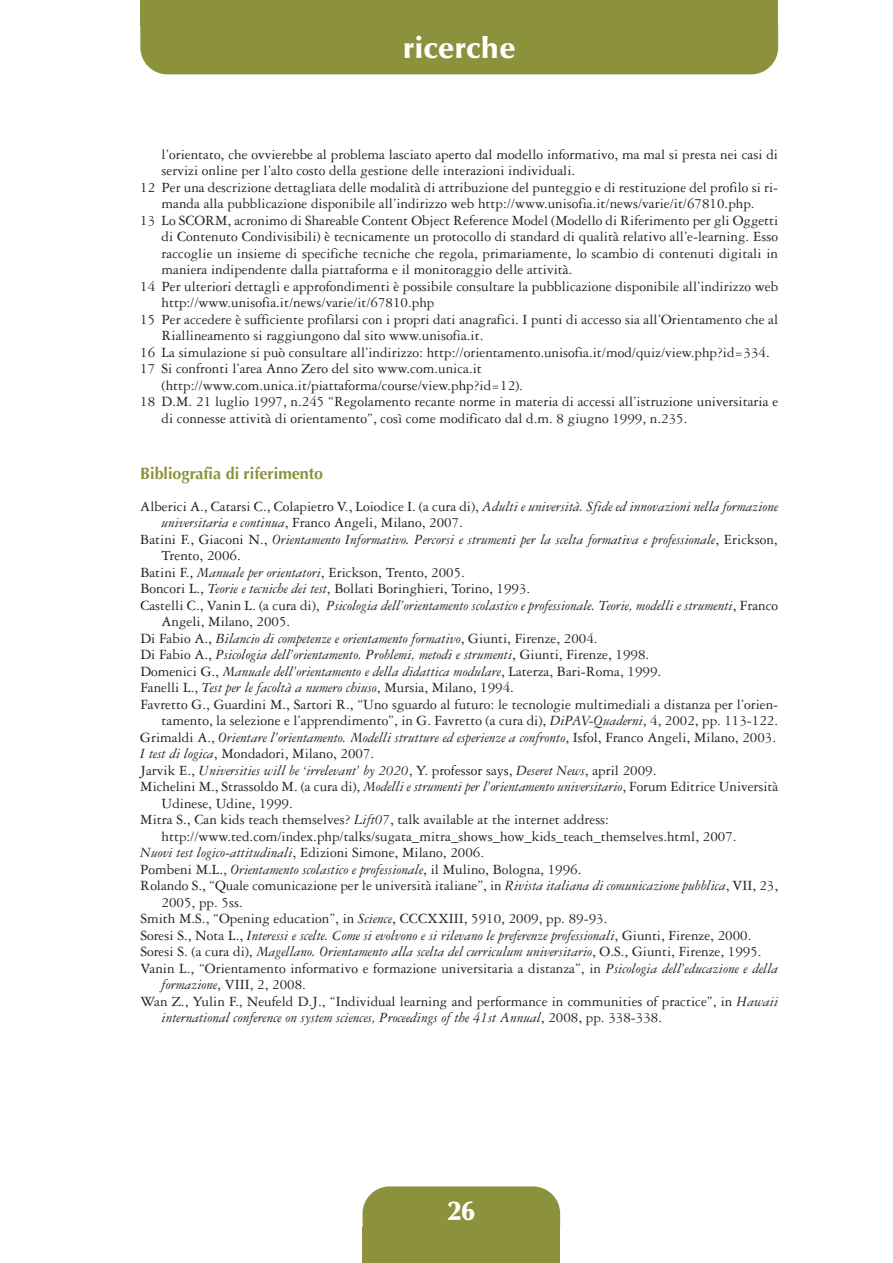
<style>
.page{position:relative;width:893px;height:1263px;background:#fff}
.page>*{position:absolute;margin:0;border:0;box-sizing:border-box;transform-origin:0 0}
.t1{font:900 30px "Optima";color:#fff}
.t2{font:900 27px "Optima";color:#fff}
.t3{font:700 16.5px "Optima";color:#8c923c}
.t4{font:15px "Garamond Three";color:#231f20}
.t5{font:italic 15px "Garamond Three";color:#231f20}
.s1{font-style:italic}
.s2{font-style:normal}
</style>
<div class="page">
<div style="left:140px;top:1px;width:638px;height:73px;background:#8c923c;border-radius:27px"></div>
<div style="left:140px;top:0;width:638px;height:26px;background:#8c923c"></div>
<div style="left:363px;top:1227px;width:197px;height:36px;background:#8c923c"></div>
<div style="left:363px;top:1186px;width:197px;height:67px;background:#8c923c;border-radius:27px"></div>
<p class="t1" style="left:403px;top:35px;width:114px">ricerche</p>
<p class="t4" style="left:162px;top:149px;width:618px">l’orientato, che ovvierebbe al problema lasciato aperto dal modello informativo, ma mal si presta nei casi di</p>
<p class="t4" style="left:162px;top:166px;width:415px">servizi online per l’alto costo della gestione delle interazioni individuali.</p>
<p class="t4" style="left:140px;top:182px;width:639px">12 Per una descrizione dettagliata delle modalità di attribuzione del punteggio e di restituzione del profilo si ri-</p>
<p class="t4" style="left:162px;top:199px;width:594px">manda alla pubblicazione disponibile all’indirizzo web http://www.unisofia.it/news/varie/it/67810.php.</p>
<p class="t4" style="left:140px;top:215px;width:639px">13 Lo SCORM, acronimo di Shareable Content Object Reference Model (Modello di Riferimento per gli Oggetti</p>
<p class="t4" style="left:162px;top:232px;width:618px">di Contenuto Condivisibili) è tecnicamente un protocollo di standard di qualità relativo all’e-learning. Esso</p>
<p class="t4" style="left:162px;top:248px;width:618px">raccoglie un insieme di specifiche tecniche che regola, primariamente, lo scambio di contenuti digitali in</p>
<p class="t4" style="left:162px;top:265px;width:412px">maniera indipendente dalla piattaforma e il monitoraggio delle attività.</p>
<p class="t4" style="left:140px;top:281px;width:639px">14 Per ulteriori dettagli e approfondimenti è possibile consultare la pubblicazione disponibile all’indirizzo web</p>
<p class="t4" style="left:162px;top:298px;width:274px">http://www.unisofia.it/news/varie/it/67810.php</p>
<p class="t4" style="left:140px;top:314px;width:639px">15 Per accedere è sufficiente profilarsi con i propri dati anagrafici. I punti di accesso sia all’Orientamento che al</p>
<p class="t4" style="left:162px;top:331px;width:323px">Riallineamento si raggiungono dal sito www.unisofia.it.</p>
<p class="t4" style="left:140px;top:347px;width:631px">16 La simulazione si può consultare all’indirizzo: http://orientamento.unisofia.it/mod/quiz/view.php?id=334.</p>
<p class="t4" style="left:140px;top:364px;width:343px">17 Si confronti l’area Anno Zero del sito www.com.unica.it</p>
<p class="t4" style="left:162px;top:380px;width:363px">(http://www.com.unica.it/piattaforma/course/view.php?id=12).</p>
<p class="t4" style="left:140px;top:397px;width:639px">18 D.M. 21 luglio 1997, n.245 “Regolamento recante norme in materia di accessi all’istruzione universitaria e</p>
<p class="t4" style="left:162px;top:413px;width:527px">di connesse attività di orientamento”, così come modificato dal d.m. 8 giugno 1999, n.235.</p>
<p class="t3" style="left:140px;top:466px;width:184px">Bibliografia di riferimento</p>
<p class="t4" style="left:140px;top:501px;width:640px">Alberici A., Catarsi C., Colapietro V., Loiodice I. (a cura di), <span class="s1">Adulti e università. Sfide ed innovazioni nella formazione</span></p>
<p class="t4" style="left:162px;top:518px;width:303px"><span class="s1">universitaria e continua</span>, Franco Angeli, Milano, 2007.</p>
<p class="t5" style="left:140px;top:534px;width:639px"><span class="s2">Batini F., Giaconi N.,</span> Orientamento Informativo. Percorsi e strumenti per la scelta formativa e professionale<span class="s2">, Erickson,</span></p>
<p class="t4" style="left:162px;top:551px;width:81px">Trento, 2006.</p>
<p class="t4" style="left:140px;top:567px;width:326px">Batini F., <span class="s1">Manuale per orientatori</span>, Erickson, Trento, 2005.</p>
<p class="t4" style="left:140px;top:584px;width:392px">Boncori L., <span class="s1">Teorie e tecniche dei test</span>, Bollati Boringhieri, Torino, 1993.</p>
<p class="t5" style="left:140px;top:600px;width:639px"><span class="s2">Castelli C., Vanin L. (a cura di),</span> Psicologia dell’orientamento scolastico e professionale. Teorie, modelli e strumenti<span class="s2">, Franco</span></p>
<p class="t4" style="left:162px;top:617px;width:130px">Angeli, Milano, 2005.</p>
<p class="t5" style="left:140px;top:633px;width:459px"><span class="s2">Di Fabio A.,</span> Bilancio di competenze e orientamento formativo<span class="s2">, Giunti, Firenze, 2004.</span></p>
<p class="t5" style="left:140px;top:649px;width:510px"><span class="s2">Di Fabio A.,</span> Psicologia dell’orientamento. Problemi, metodi e strumenti<span class="s2">, Giunti, Firenze, 1998.</span></p>
<p class="t5" style="left:140px;top:666px;width:522px"><span class="s2">Domenici G.,</span> Manuale dell’orientamento e della didattica modulare<span class="s2">, Laterza, Bari-Roma, 1999.</span></p>
<p class="t4" style="left:140px;top:683px;width:375px">Fanelli L., <span class="s1">Test per le facoltà a numero chiuso</span>, Mursia, Milano, 1994.</p>
<p class="t4" style="left:140px;top:699px;width:639px">Favretto G., Guardini M., Sartori R., “Uno sguardo al futuro: le tecnologie multimediali a distanza per l’orien-</p>
<p class="t4" style="left:162px;top:716px;width:618px">tamento, la selezione e l’apprendimento”, in G. Favretto (a cura di), <span class="s1">DiPAV-Quaderni</span>, 4, 2002, pp. 113-122.</p>
<p class="t5" style="left:140px;top:732px;width:637px"><span class="s2">Grimaldi A.,</span> Orientare l’orientamento. Modelli strutture ed esperienze a confronto<span class="s2">, Isfol, Franco Angeli, Milano, 2003.</span></p>
<p class="t4" style="left:140px;top:749px;width:235px"><span class="s1">I test di logica</span>, Mondadori, Milano, 2007.</p>
<p class="t5" style="left:140px;top:765px;width:518px"><span class="s2">Jarvik E.,</span> Universities will be ‘irrelevant’ by 2020<span class="s2">, Y. professor says,</span> Deseret News<span class="s2">, april 2009.</span></p>
<p class="t4" style="left:140px;top:782px;width:639px">Michelini M., Strassoldo M. (a cura di), <span class="s1">Modelli e strumenti per l’orientamento universitario</span>, Forum Editrice Università</p>
<p class="t4" style="left:162px;top:798px;width:133px">Udinese, Udine, 1999.</p>
<p class="t4" style="left:140px;top:815px;width:470px">Mitra S., Can kids teach themselves? <span class="s1">Lift07</span>, talk available at the internet address:</p>
<p class="t4" style="left:162px;top:831px;width:577px">http://www.ted.com/index.php/talks/sugata_mitra_shows_how_kids_teach_themselves.html, 2007.</p>
<p class="t5" style="left:140px;top:847px;width:345px">Nuovi test logico-attitudinali<span class="s2">, Edizioni Simone, Milano, 2006.</span></p>
<p class="t5" style="left:140px;top:864px;width:443px"><span class="s2">Pombeni M.L.,</span> Orientamento scolastico e professionale<span class="s2">, il Mulino, Bologna, 1996.</span></p>
<p class="t4" style="left:140px;top:881px;width:639px">Rolando S., “Quale comunicazione per le università italiane”, in <span class="s1">Rivista italiana di comunicazione pubblica</span>, VII, 23,</p>
<p class="t4" style="left:162px;top:897px;width:83px">2005, pp. 5ss.</p>
<p class="t4" style="left:140px;top:914px;width:469px">Smith M.S., “Opening education”, in <span class="s1">Science</span>, CCCXXIII, 5910, 2009, pp. 89-93.</p>
<p class="t5" style="left:140px;top:930px;width:613px"><span class="s2">Soresi S., Nota L.,</span> Interessi e scelte. Come si evolvono e si rilevano le preferenze professionali<span class="s2">, Giunti, Firenze, 2000.</span></p>
<p class="t5" style="left:140px;top:946px;width:623px"><span class="s2">Soresi S. (a cura di),</span> Magellano. Orientamento alla scelta del curriculum universitario<span class="s2">, O.S., Giunti, Firenze, 1995.</span></p>
<p class="t4" style="left:140px;top:963px;width:639px">Vanin L., “Orientamento informativo e formazione universitaria a distanza”, in <span class="s1">Psicologia dell’educazione e della</span></p>
<p class="t4" style="left:162px;top:980px;width:146px"><span class="s1">formazione</span>, VIII, 2, 2008.</p>
<p class="t4" style="left:140px;top:996px;width:639px">Wan Z., Yulin F., Neufeld D.J., “Individual learning and performance in communities of practice”, in <span class="s1">Hawaii</span></p>
<p class="t5" style="left:162px;top:1012px;width:502px">international conference on system sciences, Proceedings of the 41st Annual<span class="s2">, 2008, pp. 338-338.</span></p>
<p class="t2" style="left:448px;top:1200px;width:28px">26</p>
</div>
